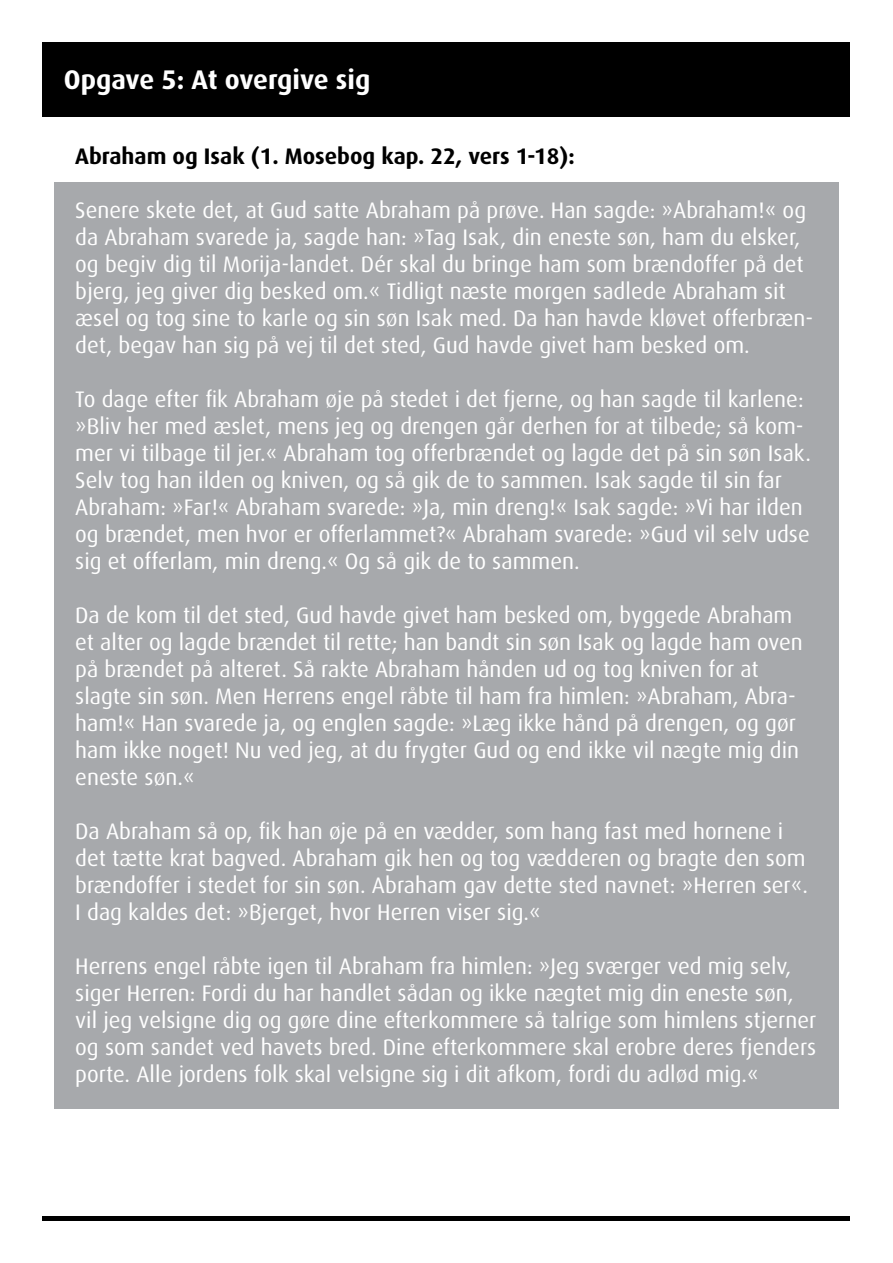
<style>
.page{position:relative;width:893px;height:1263px;background:#fff}
.page>*{position:absolute;margin:0;border:0;box-sizing:border-box;transform-origin:0 0}
.t1{font:700 27px "Dax";color:#fff}
.t2{font:22.5px/27px "Dax";color:#fff}
.t3{font:700 22.5px "Dax";color:#000}
</style>
<div class="page">
<div style="left:54px;top:183px;width:785px;height:926px;background:#a7a9ac"></div>
<div style="left:43px;top:43px;width:807px;height:74px;background:#000"></div>
<hr style="left:43px;top:1216px;width:807px;height:4px;background:#000">
<p class="t1" style="left:64px;top:64px;width:308px">Opgave 5: At overgive sig</p>
<p class="t3" style="left:75px;top:143px;width:501px">Abraham og Isak (1. Mosebog kap. 22, vers 1-18):</p>
<p class="t2" style="left:75px;top:197px;width:739px">Senere skete det, at Gud satte Abraham på prøve. Han sagde: »Abraham!« og da Abraham svarede ja, sagde han: »Tag Isak, din eneste søn, ham du elsker, og begiv dig til Morija-landet. Dér skal du bringe ham som brændoffer på det bjerg, jeg giver dig besked om.« Tidligt næste morgen sadlede Abraham sit æsel og tog sine to karle og sin søn Isak med. Da han havde kløvet offerbræn&shy;det, begav han sig på vej til det sted, Gud havde givet ham besked om.</p>
<p class="t2" style="left:75px;top:386px;width:737px">To dage efter fik Abraham øje på stedet i det fjerne, og han sagde til karlene: »Bliv her med æslet, mens jeg og drengen går derhen for at tilbede; så kom&shy;mer vi tilbage til jer.« Abraham tog offerbrændet og lagde det på sin søn Isak.<br>Selv tog han ilden og kniven, og så gik de to sammen. Isak sagde til sin far Abraham: »Far!« Abraham svarede: »Ja, min dreng!« Isak sagde: »Vi har ilden og brændet, men hvor er offerlammet?« Abraham svarede: »Gud vil selv udse sig et offerlam, min dreng.« Og så gik de to sammen.</p>
<p class="t2" style="left:75px;top:602px;width:729px">Da de kom til det sted, Gud havde givet ham besked om, byggede Abraham et alter og lagde brændet til rette; han bandt sin søn Isak og lagde ham oven på brændet på alteret. Så rakte Abraham hånden ud og tog kniven for at slagte sin søn. Men Herrens engel råbte til ham fra himlen: »Abraham, Abra&shy;ham!« Han svarede ja, og englen sagde: »Læg ikke hånd på drengen, og gør ham ikke noget! Nu ved jeg, at du frygter Gud og end ikke vil nægte mig din eneste søn.«</p>
<p class="t2" style="left:75px;top:818px;width:734px">Da Abraham så op, fik han øje på en vædder, som hang fast med hornene i det tætte krat bagved. Abraham gik hen og tog vædderen og bragte den som brændoffer i stedet for sin søn. Abraham gav dette sted navnet: »Herren ser«.<br>I dag kaldes det: »Bjerget, hvor Herren viser sig.«</p>
<p class="t2" style="left:75px;top:953px;width:743px">Herrens engel råbte igen til Abraham fra himlen: »Jeg sværger ved mig selv, siger Herren: Fordi du har handlet sådan og ikke nægtet mig din eneste søn, vil jeg velsigne dig og gøre dine efterkommere så talrige som himlens stjerner og som sandet ved havets bred. Dine efterkommere skal erobre deres fjenders porte. Alle jordens folk skal velsigne sig i dit afkom, fordi du adlød mig.«</p>
</div>
